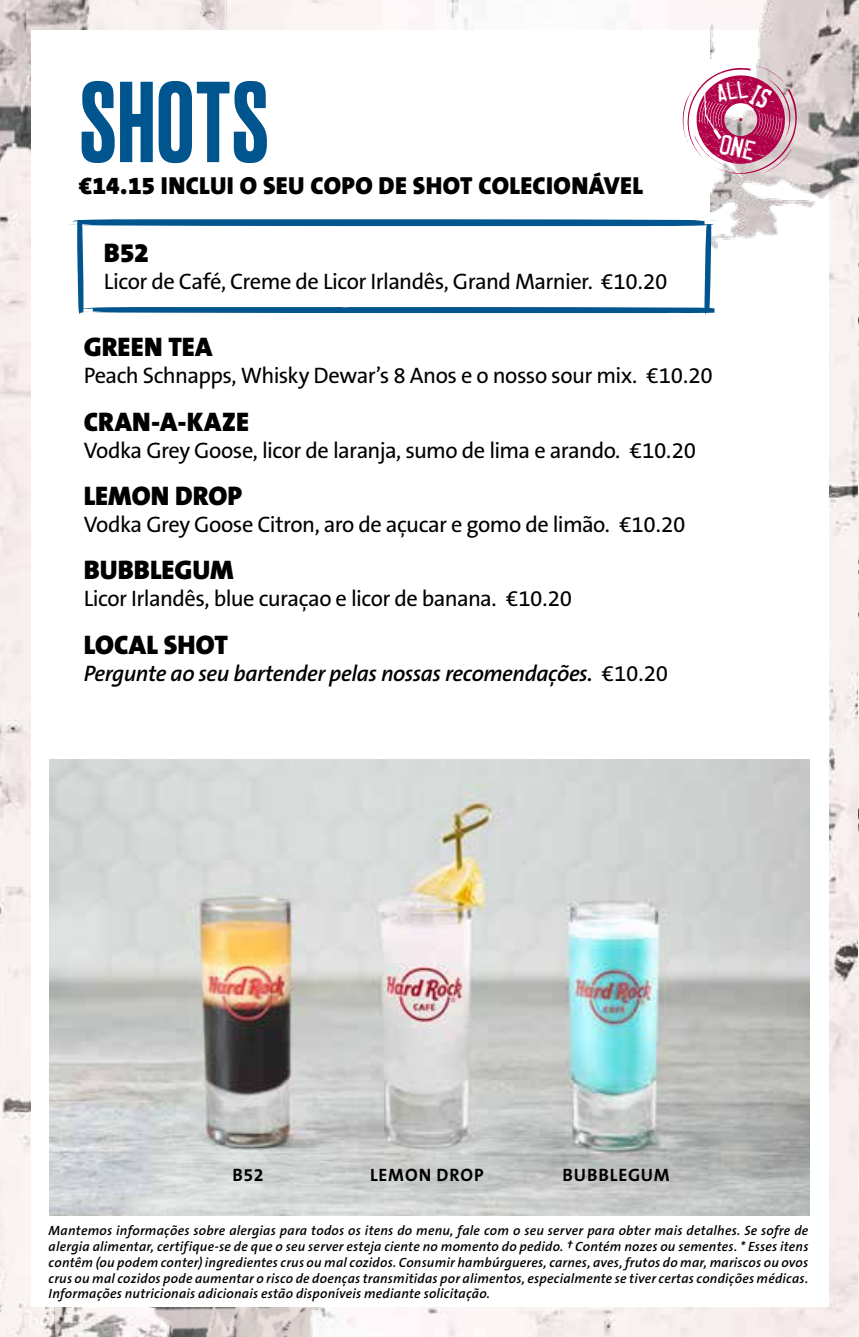
<style>
.page{position:relative;width:859px;height:1337px;background:#fff}
.page>*{position:absolute;margin:0;border:0;box-sizing:border-box;transform-origin:0 0}
.t1{font:500 108px "Druk";letter-spacing:.015em;color:#00558f}
.t2{font:900 27px "The Sans B9";color:#000}
.t3{font:900 24.75px "The Sans B9";letter-spacing:.015em;color:#000}
.t4{font:22.5px "The Sans B5 Plain";letter-spacing:-.025em;color:#000}
.t5{font:italic 600 22.5px "The Sans B6";letter-spacing:-.02em;color:#000}
.t6{font:700 18px "The Sans B7";letter-spacing:.05em;color:#000}
.t7{font:italic 600 13.5px/15.8px "The Sans B6";letter-spacing:.015em;color:#000;text-align:justify}
.s1{font-family:"The Sans B5 Plain";font-weight:400;font-style:normal}
</style>
<div class="page">
<img style="left:0;top:0;width:859px;height:1336px">
<img style="left:30px;top:991px;width:456px;height:345px">
<img style="left:0;top:0;width:257px;height:277px">
<div style="left:31px;top:30px;width:797px;height:1276px;background:#fff"></div>
<img style="left:711px;top:0;width:148px;height:282px">
<svg style="left:69px;top:219px;width:649px;height:96px"></svg>
<img style="left:50px;top:759px;width:759px;height:456px">
<svg style="left:682px;top:65px;width:115px;height:111px"></svg>
<h1 class="t1" style="left:80px;top:48px;width:190px">SHOTS</h1>
<h3 class="t3" style="left:79px;top:172px;width:566px">€14.15 INCLUI O SEU COPO DE SHOT COLECIONÁVEL</h3>
<h2 class="t2" style="left:104px;top:238px;width:46px">B52</h2>
<h3 class="t4" style="left:104px;top:269px;width:565px">Licor de Café, Creme de Licor Irlandês, Grand Marnier. €10.20</h3>
<h2 class="t2" style="left:84px;top:333px;width:130px">GREEN TEA</h2>
<h3 class="t4" style="left:84px;top:364px;width:630px">Peach Schnapps, Whisky Dewar’s 8 Anos e o nosso sour mix. €10.20</h3>
<h2 class="t2" style="left:84px;top:407px;width:167px">CRAN-A-KAZE</h2>
<h3 class="t4" style="left:84px;top:438px;width:614px">Vodka Grey Goose, licor de laranja, sumo de lima e arando. €10.20</h3>
<h2 class="t2" style="left:84px;top:481px;width:160px">LEMON DROP</h2>
<h3 class="t4" style="left:84px;top:512px;width:603px">Vodka Grey Goose Citron, aro de açucar e gomo de limão. €10.20</h3>
<h2 class="t2" style="left:84px;top:555px;width:151px">BUBBLEGUM</h2>
<h3 class="t4" style="left:84px;top:587px;width:490px">Licor Irlandês, blue curaçao e licor de banana. €10.20</h3>
<h2 class="t2" style="left:84px;top:630px;width:146px">LOCAL SHOT</h2>
<h3 class="t5" style="left:84px;top:661px;width:586px">Pergunte ao seu bartender pelas nossas recomendações. <span class="s1">€10.20</span></h3>
<h3 class="t6" style="left:232px;top:1165px;width:33px">B52</h3>
<h3 class="t6" style="left:370px;top:1165px;width:115px">LEMON DROP</h3>
<h3 class="t6" style="left:562px;top:1165px;width:109px">BUBBLEGUM</h3>
<p class="t7" style="left:49px;top:1223px;width:761px">Mantemos informações sobre alergias para todos os itens do menu, fale com o seu server para obter mais detalhes. Se sofre de alergia alimentar, certifique-se de que o seu server esteja ciente no momento do pedido. † Contém nozes ou sementes. * Esses itens contêm (ou podem conter) ingredientes crus ou mal cozidos. Consumir hambúrgueres, carnes, aves, frutos do mar, mariscos ou ovos crus ou mal cozidos pode aumentar o risco de doenças transmitidas por alimentos, especialmente se tiver certas condições médicas.<br>Informações nutricionais adicionais estão disponíveis mediante solicitação.</p>
</div>
